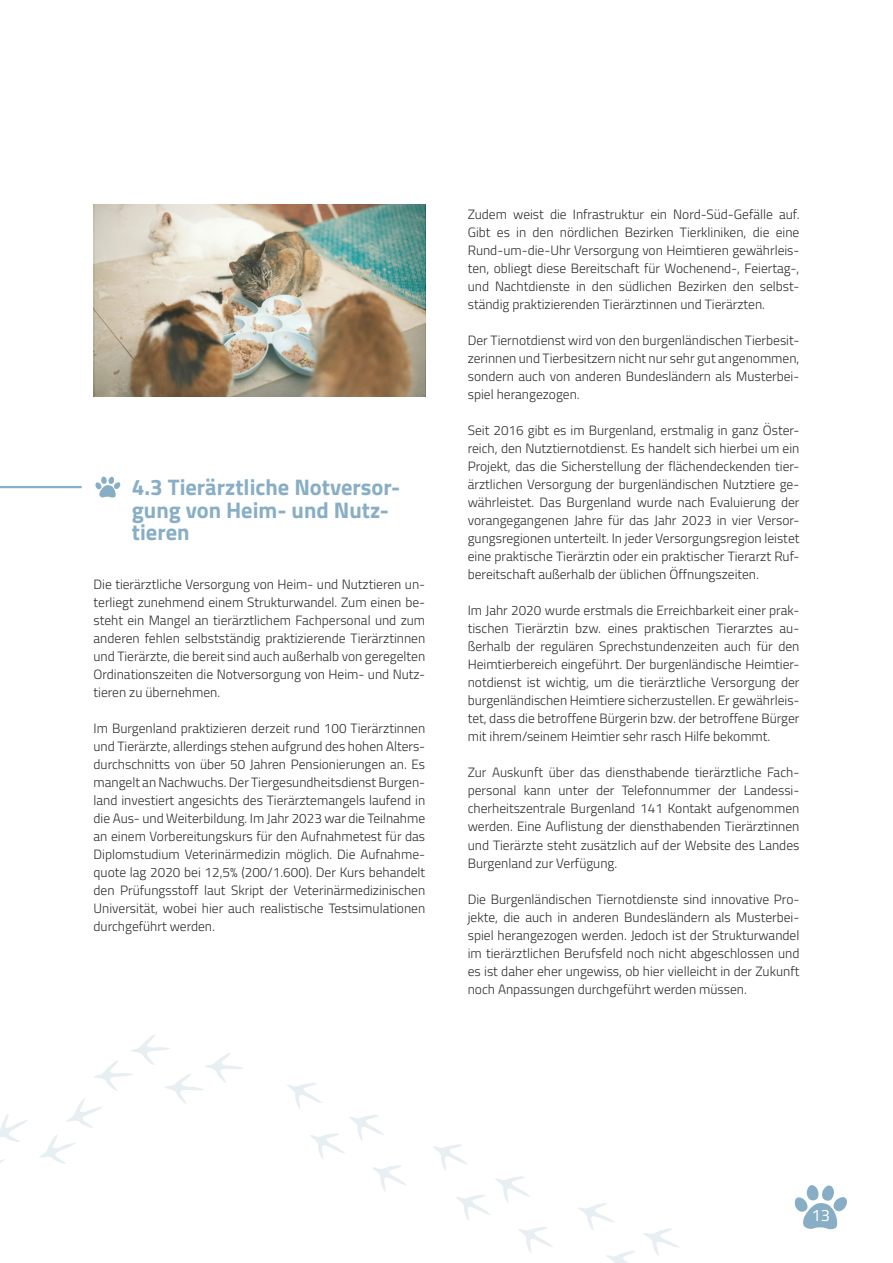
<style>
.page{position:relative;width:893px;height:1263px;background:#fff}
.page>*{position:absolute;margin:0;border:0;box-sizing:border-box;transform-origin:0 0}
.Überschrift_2{font:700 22.5px/22.5px "Titillium Web";color:#88aec5}
.Seitenzahl{font:16.5px "Titillium Web";color:#fff}
.Fließtext{font:300 13.5px/18px "Titillium Web";color:#2e2d2c;text-align:justify}
</style>
<div class="page">
<svg style="left:95px;top:476px;width:26px;height:22px"></svg>
<hr style="left:0;top:486px;width:82px;height:2px;background:#88aec5">
<svg style="left:794px;top:1185px;width:53px;height:44px"></svg>
<svg style="left:39px;top:1134px;width:36px;height:30px"></svg>
<svg style="left:0;top:1114px;width:27px;height:28px"></svg>
<svg style="left:66px;top:1035px;width:178px;height:93px"></svg>
<svg style="left:287px;top:1083px;width:35px;height:26px"></svg>
<svg style="left:433px;top:1144px;width:97px;height:77px"></svg>
<svg style="left:578px;top:1203px;width:102px;height:60px"></svg>
<svg style="left:310px;top:1115px;width:97px;height:77px"></svg>
<svg style="left:518px;top:1227px;width:35px;height:26px"></svg>
<img style="left:95px;top:204px;width:330px;height:192px">
<p class="Überschrift_2" style="left:132px;top:475px;width:270px">4.3 Tierärztliche Notversor&shy;gung von Heim- und Nutz&shy;tieren</p>
<p class="Fließtext" style="left:94px;top:574px;width:333px">Die tierärztliche Versorgung von Heim- und Nutztieren un&shy;terliegt zunehmend einem Strukturwandel. Zum einen be&shy;steht ein Mangel an tierärztlichem Fachpersonal und zum anderen fehlen selbstständig praktizierende Tierärztinnen und Tierärzte, die bereit sind auch außerhalb von geregelten Ordinationszeiten die Notversorgung von Heim- und Nutz&shy;tieren zu übernehmen.</p>
<p class="Fließtext" style="left:94px;top:718px;width:333px">Im Burgenland praktizieren derzeit rund 100 Tierärztinnen und Tierärzte, allerdings stehen aufgrund des hohen Alters&shy;durchschnitts von über 50 Jahren Pensionierungen an. Es mangelt an Nachwuchs. Der Tiergesundheitsdienst Burgen&shy;land investiert angesichts des Tierärztemangels laufend in die Aus- und Weiterbildung. Im Jahr 2023 war die Teilnahme an einem Vorbereitungskurs für den Aufnahmetest für das Diplomstudium Veterinärmedizin möglich. Die Aufnahme&shy;quote lag 2020 bei 12,5% (200/1.600). Der Kurs behandelt den Prüfungsstoff laut Skript der Veterinärmedizinischen Universität, wobei hier auch realistische Testsimulationen durchgeführt werden.</p>
<p class="Fließtext" style="left:468px;top:205px;width:333px">Zudem weist die Infrastruktur ein Nord-Süd-Gefälle auf.<br>Gibt es in den nördlichen Bezirken Tierkliniken, die eine Rund-um-die-Uhr Versorgung von Heimtieren gewährleis&shy;ten, obliegt diese Bereitschaft für Wochenend-, Feiertag-, und Nachtdienste in den südlichen Bezirken den selbst&shy;ständig praktizierenden Tierärztinnen und Tierärzten.</p>
<p class="Fließtext" style="left:468px;top:331px;width:333px">Der Tiernotdienst wird von den burgenländischen Tierbesit&shy;zerinnen und Tierbesitzern nicht nur sehr gut angenommen, sondern auch von anderen Bundesländern als Musterbei&shy;spiel herangezogen.</p>
<p class="Fließtext" style="left:468px;top:421px;width:333px">Seit 2016 gibt es im Burgenland, erstmalig in ganz Öster&shy;reich, den Nutztiernotdienst. Es handelt sich hierbei um ein Projekt, das die Sicherstellung der flächendeckenden tier&shy;ärztlichen Versorgung der burgenländischen Nutztiere ge&shy;währleistet. Das Burgenland wurde nach Evaluierung der vorangegangenen Jahre für das Jahr 2023 in vier Versor&shy;gungsregionen unterteilt. In jeder Versorgungsregion leistet eine praktische Tierärztin oder ein praktischer Tierarzt Ruf&shy;bereitschaft außerhalb der üblichen Öffnungszeiten.</p>
<p class="Fließtext" style="left:468px;top:601px;width:333px">Im Jahr 2020 wurde erstmals die Erreichbarkeit einer prak&shy;tischen Tierärztin bzw. eines praktischen Tierarztes au&shy;ßerhalb der regulären Sprechstundenzeiten auch für den Heimtierbereich eingeführt. Der burgenländische Heimtier&shy;notdienst ist wichtig, um die tierärztliche Versorgung der burgenländischen Heimtiere sicherzustellen. Er gewährleis&shy;tet, dass die betroffene Bürgerin bzw. der betroffene Bürger mit ihrem/seinem Heimtier sehr rasch Hilfe bekommt.</p>
<p class="Fließtext" style="left:468px;top:763px;width:333px">Zur Auskunft über das diensthabende tierärztliche Fach&shy;personal kann unter der Telefonnummer der Landessi&shy;cherheitszentrale Burgenland 141 Kontakt aufgenommen werden. Eine Auflistung der diensthabenden Tierärztinnen und Tierärzte steht zusätzlich auf der Website des Landes Burgenland zur Verfügung.</p>
<p class="Fließtext" style="left:468px;top:889px;width:333px">Die Burgenländischen Tiernotdienste sind innovative Pro&shy;jekte, die auch in anderen Bundesländern als Musterbei&shy;spiel herangezogen werden. Jedoch ist der Strukturwandel im tierärztlichen Berufsfeld noch nicht abgeschlossen und es ist daher eher ungewiss, ob hier vielleicht in der Zukunft noch Anpassungen durchgeführt werden müssen.</p>
<p class="Seitenzahl" style="left:812px;top:1203px;width:20px">13</p>
</div>
